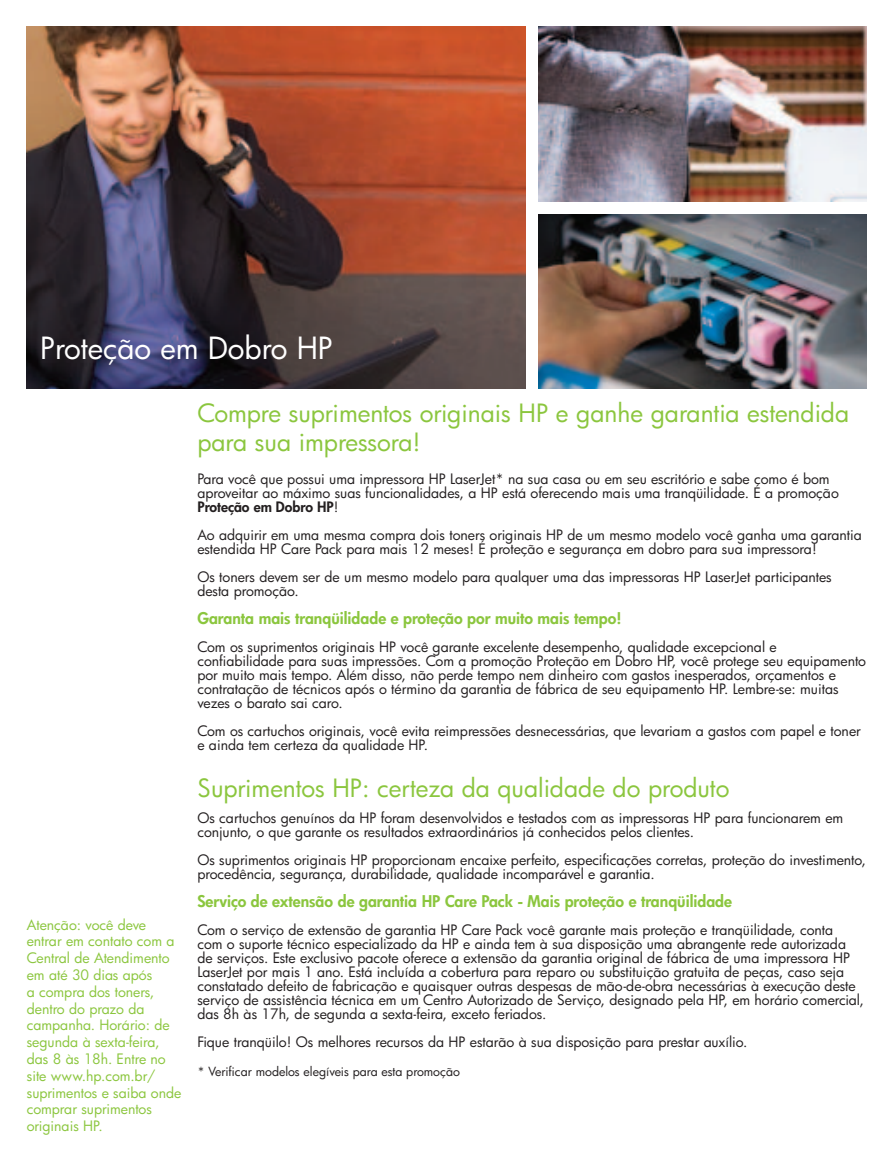
<style>
.page{position:relative;width:893px;height:1166px;background:#fff}
.page>*{position:absolute;margin:0;border:0;box-sizing:border-box;transform-origin:0 0}
.t1{font:29.75px "Futura";color:#fff}
.t2{font:24.5px/29.4px "Futura";color:#8bc63e}
.t3{font:800 15.75px "Futura";color:#8bc63e}
.t4{font:14px/14px "Futura";color:#231f20}
.t5{font:14px/16.8px "Futura";color:#8bc63e}
.t6{font:12.25px "Futura";color:#231f20}
.s1{font-weight:800}
</style>
<div class="page">
<img style="left:27px;top:27px;width:498px;height:362px">
<img style="left:538px;top:27px;width:328px;height:174px">
<img style="left:538px;top:214px;width:328px;height:175px">
<h1 class="t1" style="left:40px;top:328px;width:294px">Proteção em Dobro HP</h1>
<h2 class="t2" style="left:197px;top:397px;width:653px">Compre suprimentos originais HP e ganhe garantia estendida para sua impressora!</h2>
<p class="t5" style="left:27px;top:916px;width:156px">Atenção: você deve entrar em contato com a<br>Central de Atendimento em até 30 dias após<br>a compra dos toners, dentro do prazo da campanha. Horário: de segunda à sexta-feira, das 8 às 18h. Entre no site www.hp.com.br/ suprimentos e saiba onde comprar suprimentos originais HP.</p>
<p class="t4" style="left:197px;top:472px;width:643px">Para você que possui uma impressora HP LaserJet* na sua casa ou em seu escritório e sabe como é bom aproveitar ao máximo suas funcionalidades, a HP está oferecendo mais uma tranqüilidade. É a promoção<br><span class="s1">Proteção em Dobro HP</span>!</p>
<p class="t4" style="left:197px;top:528px;width:666px">Ao adquirir em uma mesma compra dois toners originais HP de um mesmo modelo você ganha uma garantia estendida HP Care Pack para mais 12 meses! É proteção e segurança em dobro para sua impressora!</p>
<p class="t4" style="left:197px;top:570px;width:636px">Os toners devem ser de um mesmo modelo para qualquer uma das impressoras HP LaserJet participantes desta promoção.</p>
<p class="t3" style="left:197px;top:608px;width:426px">Garanta mais tranqüilidade e proteção por muito mais tempo!</p>
<p class="t4" style="left:197px;top:640px;width:670px">Com os suprimentos originais HP você garante excelente desempenho, qualidade excepcional e confiabilidade para suas impressões. Com a promoção Proteção em Dobro HP, você protege seu equipamento por muito mais tempo. Além disso, não perde tempo nem dinheiro com gastos inesperados, orçamentos e contratação de técnicos após o término da garantia de fábrica de seu equipamento HP. Lembre-se: muitas vezes o barato sai caro.</p>
<p class="t4" style="left:197px;top:724px;width:665px">Com os cartuchos originais, você evita reimpressões desnecessárias, que levariam a gastos com papel e toner e ainda tem certeza da qualidade HP.</p>
<h2 class="t2" style="left:197px;top:773px;width:534px">Suprimentos HP: certeza da qualidade do produto</h2>
<p class="t4" style="left:197px;top:810px;width:647px">Os cartuchos genuínos da HP foram desenvolvidos e testados com as impressoras HP para funcionarem em conjunto, o que garante os resultados extraordinários já conhecidos pelos clientes.</p>
<p class="t4" style="left:197px;top:852px;width:670px">Os suprimentos originais HP proporcionam encaixe perfeito, especificações corretas, proteção do investimento, procedência, segurança, durabilidade, qualidade incomparável e garantia.</p>
<p class="t3" style="left:197px;top:890px;width:536px">Serviço de extensão de garantia HP Care Pack - Mais proteção e tranqüilidade</p>
<p class="t4" style="left:197px;top:922px;width:668px">Com o serviço de extensão de garantia HP Care Pack você garante mais proteção e tranqüilidade, conta<br>com o suporte técnico especializado da HP e ainda tem à sua disposição uma abrangente rede autorizada de serviços. Este exclusivo pacote oferece a extensão da garantia original de fábrica de uma impressora HP LaserJet por mais 1 ano. Está incluída a cobertura para reparo ou substituição gratuita de peças, caso seja constatado defeito de fabricação e quaisquer outras despesas de mão-de-obra necessárias à execução deste serviço de assistência técnica em um Centro Autorizado de Serviço, designado pela HP, em horário comercial, das 8h às 17h, de segunda a sexta-feira, exceto feriados.</p>
<p class="t4" style="left:197px;top:1034px;width:552px">Fique tranqüilo! Os melhores recursos da HP estarão à sua disposição para prestar auxílio.</p>
<p class="t6" style="left:197px;top:1064px;width:264px">* Verificar modelos elegíveis para esta promoção</p>
</div>
